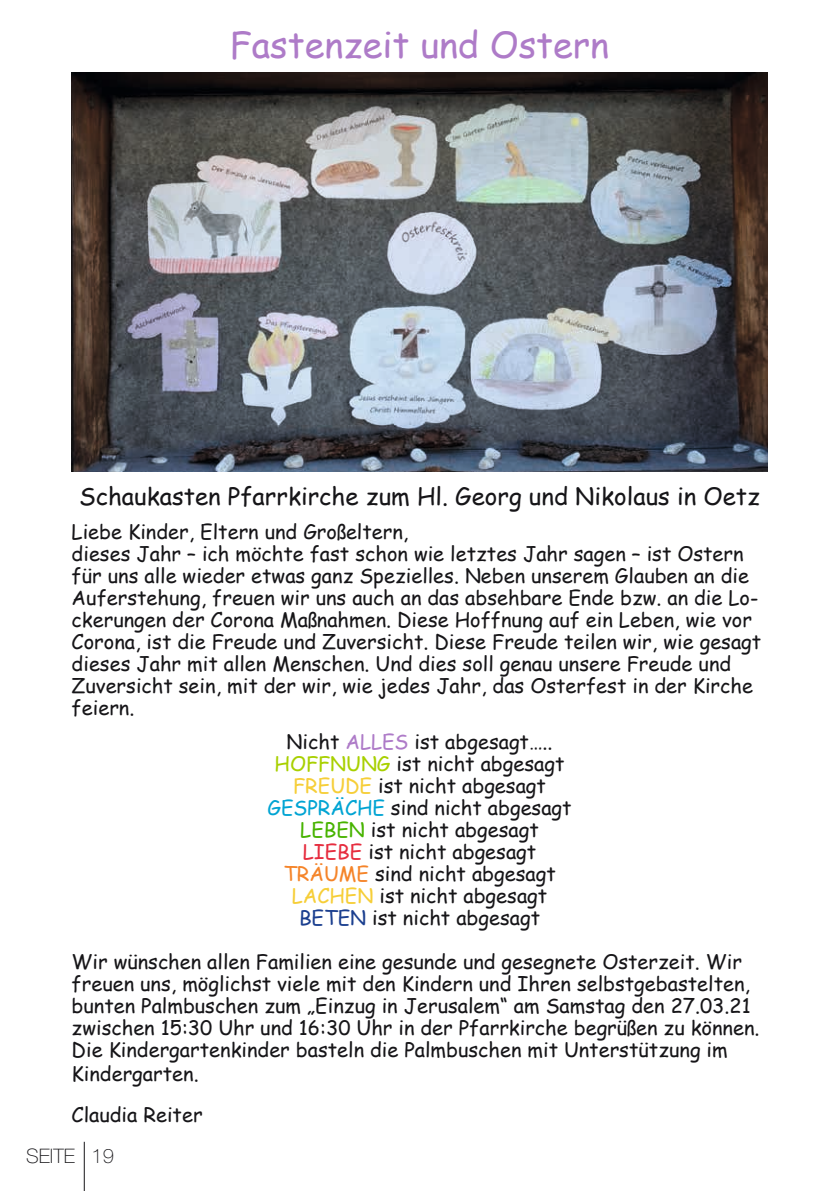
<style>
.page{position:relative;width:840px;height:1191px;background:#fff}
.page>*{position:absolute;margin:0;border:0;box-sizing:border-box;transform-origin:0 0}
.t1{font:36px "Comic Sans MS";color:#ae7bc8}
.t2{font:24px "Comic Sans MS";color:#161518}
.t3{font:20px/22px "Comic Sans MS";color:#161518}
.t4{font:100 20px "Helvetica Neue LT Pro";color:#161518}
.s1{color:#ae7bc8}
.s2{color:#a8d000}
.s3{color:#f6ce38}
.s4{color:#00a4d3}
.s5{color:#47b300}
.s6{color:#e62d3f}
.s7{color:#f58429}
.s8{color:#1b3f8f}
</style>
<div class="page">
<hr style="left:84px;top:1141px;width:1px;height:50px;background:#161518">
<img style="left:72px;top:72px;width:695px;height:400px">
<h1 class="t1" style="left:230px;top:19px;width:380px">Fastenzeit und Ostern</h1>
<p class="t2" style="left:79px;top:478px;width:682px">Schaukasten Pfarrkirche zum Hl. Georg und Nikolaus in Oetz</p>
<p class="t3" style="left:72px;top:520px;width:690px">Liebe Kinder, Eltern und Großeltern,<br>dieses Jahr – ich möchte fast schon wie letztes Jahr sagen – ist Ostern für uns alle wieder etwas ganz Spezielles. Neben unserem Glauben an die Auferstehung, freuen wir uns auch an das absehbare Ende bzw. an die Lo&shy;ckerungen der Corona Maßnahmen. Diese Hoffnung auf ein Leben, wie vor Corona, ist die Freude und Zuversicht. Diese Freude teilen wir, wie gesagt dieses Jahr mit allen Menschen. Und dies soll genau unsere Freude und Zuversicht sein, mit der wir, wie jedes Jahr, das Osterfest in der Kirche feiern.</p>
<p class="t3" style="left:267px;top:730px;width:305px;text-align:center">Nicht <span class="s1">ALLES</span> ist abgesagt…..<br><span class="s2">HOFFNUNG</span> ist nicht abgesagt<br><span class="s3">FREUDE</span> ist nicht abgesagt<br><span class="s4">GESPRÄCHE</span> sind nicht abgesagt<br><span class="s5">LEBEN</span> ist nicht abgesagt<br><span class="s6">LIEBE</span> ist nicht abgesagt<br><span class="s7">TRÄUME</span> sind nicht abgesagt<br><span class="s3">LACHEN</span> ist nicht abgesagt<br><span class="s8">BETEN</span> ist nicht abgesagt</p>
<p class="t3" style="left:72px;top:950px;width:689px">Wir wünschen allen Familien eine gesunde und gesegnete Osterzeit. Wir freuen uns, möglichst viele mit den Kindern und Ihren selbstgebastelten, bunten Palmbuschen zum „Einzug in Jerusalem“ am Samstag den 27.03.21 zwischen 15:30 Uhr und 16:30 Uhr in der Pfarrkirche begrüßen zu können.<br>Die Kindergartenkinder basteln die Palmbuschen mit Unterstützung im</p>
<p class="t3" style="left:72px;top:1052px;width:132px;line-height:40.8px">Kindergarten.<br>Claudia Reiter</p>
<p class="t4" style="left:26px;top:1144px;width:89px">SEITE 19</p>
</div>
